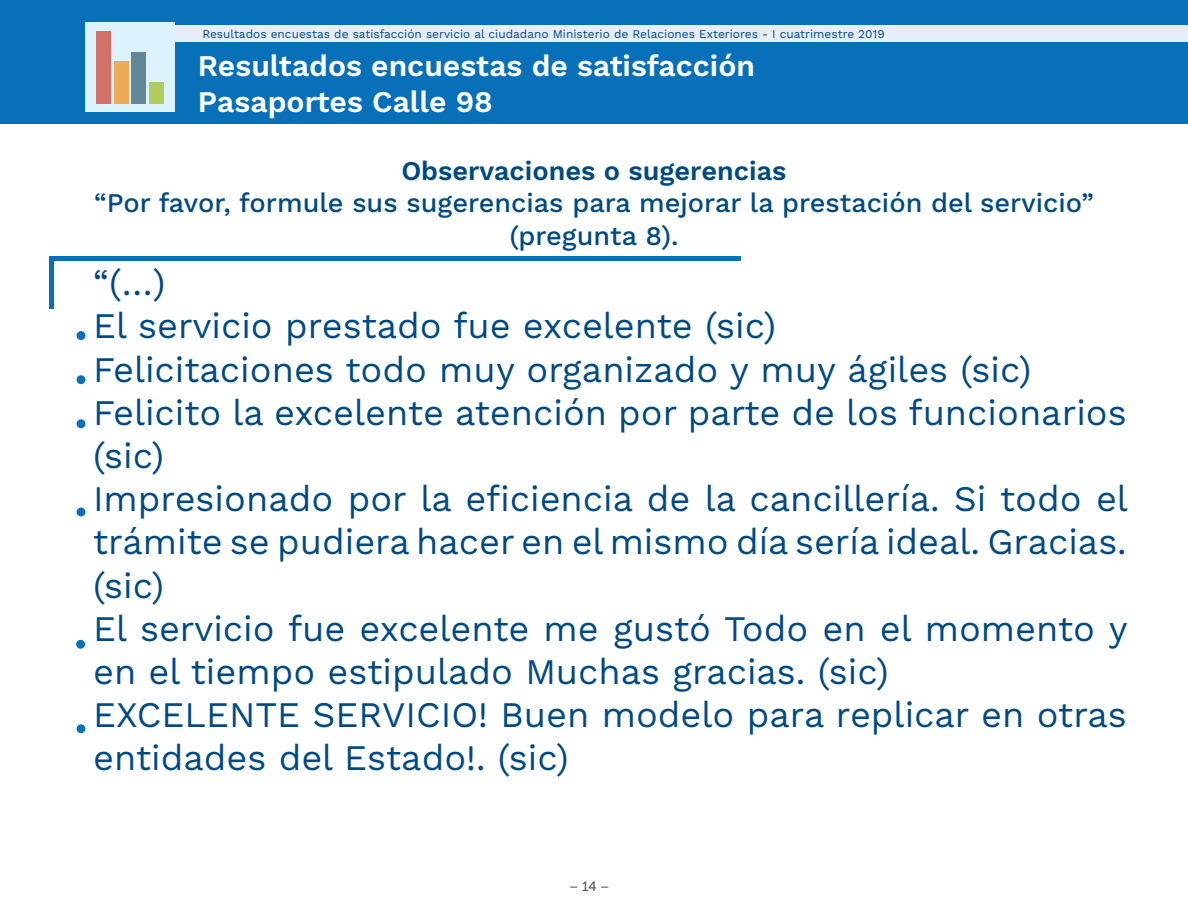
<style>
.page{position:relative;width:1188px;height:918px;background:#fff}
.page>*{position:absolute;margin:0;border:0;box-sizing:border-box;transform-origin:0 0}
.t1{font:36px/43.2px "Work Sans";color:#004a84}
.t2{font:600 30px "Work Sans";color:#fff}
.t3{font:500 27px/32.4px "Work Sans";color:#004a84;text-align:center}
.t4{font:600 27px "Work Sans";color:#004a84}
.t5{font:13.5px "Museo Sans 500";color:#57585a}
.t6{font:11.85px "Work Sans";color:#004a84}
</style>
<div class="page">
<div style="left:0;top:0;width:1188px;height:123px;background:#0770b9"></div>
<div style="left:93px;top:25px;width:1095px;height:16px;background:#e8eef8"></div>
<div style="left:85px;top:22px;width:90px;height:89px;background:#dcf2fc"></div>
<div style="left:96px;top:32px;width:15px;height:72px;background:#d17369"></div>
<div style="left:114px;top:61px;width:15px;height:43px;background:#ebab57"></div>
<div style="left:131px;top:52px;width:15px;height:52px;background:#638796"></div>
<div style="left:149px;top:83px;width:15px;height:21px;background:#b0cc5e"></div>
<div style="left:52px;top:256px;width:689px;height:5px;background:#0770b9"></div>
<hr style="left:50px;top:256px;width:4px;height:53px;background:#0770b9">
<div style="left:77px;top:375px;width:8px;height:9px;background:#0770b9;border-radius:50%"></div>
<div style="left:77px;top:331px;width:8px;height:9px;background:#0770b9;border-radius:50%"></div>
<div style="left:77px;top:419px;width:8px;height:9px;background:#0770b9;border-radius:50%"></div>
<div style="left:77px;top:508px;width:8px;height:8px;background:#0770b9;border-radius:50%"></div>
<div style="left:77px;top:724px;width:8px;height:9px;background:#0770b9;border-radius:50%"></div>
<div style="left:76px;top:640px;width:9px;height:9px;background:#0770b9;border-radius:50%"></div>
<p class="t6" style="left:202px;top:27px;width:684px">Resultados encuestas de satisfacción servicio al ciudadano Ministerio de Relaciones Exteriores - I cuatrimestre 2019</p>
<p class="t2" style="left:198px;top:48px;width:559px">Resultados encuestas de satisfacción</p>
<p class="t2" style="left:198px;top:84px;width:296px">Pasaportes Calle 98</p>
<p class="t4" style="left:401px;top:155px;width:387px">Observaciones o sugerencias</p>
<p class="t3" style="left:94px;top:188px;width:1001px">“Por favor, formule sus sugerencias para mejorar la prestación del servicio” (pregunta 8).</p>
<p class="t1" style="left:93px;top:263px;width:74px">“(…)</p>
<p class="t1" style="left:93px;top:306px;width:684px">El servicio prestado fue excelente (sic)</p>
<p class="t1" style="left:93px;top:349px;width:940px">Felicitaciones todo muy organizado y muy ágiles (sic)</p>
<p class="t1" style="left:93px;top:393px;width:1035px">Felicito la excelente atención por parte de los funcionarios (sic)</p>
<p class="t1" style="left:93px;top:479px;width:1036px;text-align:justify">Impresionado por la eficiencia de la cancillería. Si todo el trámite se pudiera hacer en el mismo día sería ideal. Gracias. (sic)</p>
<p class="t1" style="left:93px;top:609px;width:1036px">El servicio fue excelente me gustó Todo en el momento y en el tiempo estipulado Muchas gracias. (sic)</p>
<p class="t1" style="left:93px;top:695px;width:1035px">EXCELENTE SERVICIO! Buen modelo para replicar en otras entidades del Estado!. (sic)</p>
<p class="t5" style="left:569px;top:879px;width:42px">– 14 –</p>
</div>
